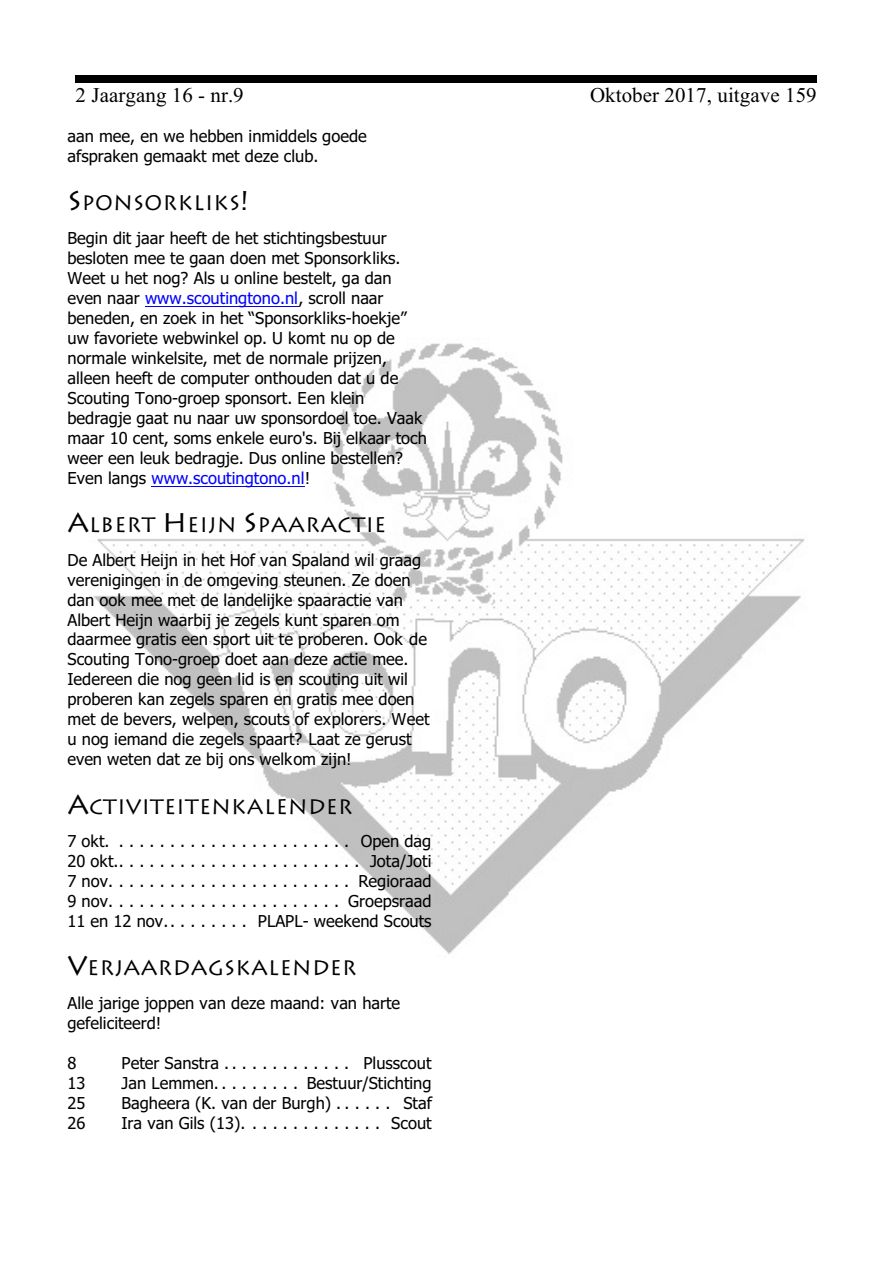
<style>
.page{position:relative;width:893px;height:1263px;background:#fff}
.page>*{position:absolute;margin:0;border:0;box-sizing:border-box;transform-origin:0 0}
.t1{font:21px "Lithograph Plain";letter-spacing:.02em;color:#000}
.t2{font:21px "Times New Roman";letter-spacing:.005em;color:#000}
.t3{font:16.5px/20px "Tahoma";color:#000}
.s1{font-size:27px}
.s2{color:#00f}
</style>
<div class="page">
<img style="left:93px;top:343px;width:712px;height:611px">
<div style="left:76px;top:75px;width:741px;height:7px;background:#000"></div>
<hr style="left:145px;top:306px;width:153px;height:1px;background:#00f">
<hr style="left:152px;top:486px;width:153px;height:1px;background:#00f">
<p class="t2" style="left:76px;top:88px;width:170px">2 Jaargang 16 - nr.9</p>
<p class="t2" style="left:590px;top:88px;width:228px">Oktober 2017, uitgave 159</p>
<p class="t3" style="left:68px;top:127px;width:301px">aan mee, en we hebben inmiddels goede afspraken gemaakt met deze club.</p>
<p class="t1" style="left:68px;top:195px;width:183px"><span class="s1">S</span>PONSORKLIKS<span class="s1">!</span></p>
<p class="t3" style="left:68px;top:229px;width:361px">Begin dit jaar heeft de het stichtingsbestuur besloten mee te gaan doen met Sponsorkliks.<br>Weet u het nog? Als u online bestelt, ga dan even naar <span class="s2">www.scoutingtono.nl</span>, scroll naar beneden, en zoek in het “Sponsorkliks-hoekje” uw favoriete webwinkel op. U komt nu op de normale winkelsite, met de normale prijzen, alleen heeft de computer onthouden dat u de Scouting Tono-groep sponsort. Een klein bedragje gaat nu naar uw sponsordoel toe. Vaak maar 10 cent, soms enkele euro's. Bij elkaar toch weer een leuk bedragje. Dus online bestellen?<br>Even langs <span class="s2">www.scoutingtono.nl</span>!</p>
<p class="t1" style="left:68px;top:516px;width:320px"><span class="s1">A</span>LBERT <span class="s1">H</span>EIJN <span class="s1">S</span>PAARACTIE</p>
<p class="t3" style="left:68px;top:551px;width:364px">De Albert Heijn in het Hof van Spaland wil graag verenigingen in de omgeving steunen. Ze doen dan ook mee met de landelijke spaaractie van Albert Heijn waarbij je zegels kunt sparen om daarmee gratis een sport uit te proberen. Ook de Scouting Tono-groep doet aan deze actie mee.<br>Iedereen die nog geen lid is en scouting uit wil proberen kan zegels sparen en gratis mee doen met de bevers, welpen, scouts of explorers. Weet u nog iemand die zegels spaart? Laat ze gerust even weten dat ze bij ons welkom zijn!</p>
<p class="t1" style="left:68px;top:798px;width:287px"><span class="s1">A</span>CTIVITEITENKALENDER</p>
<p class="t3" style="left:68px;top:833px;width:366px;text-align:justify">7 okt. ....................... Open dag 20 okt......................... Jota/Joti 7 nov........................ Regioraad 9 nov....................... Groepsraad 11 en 12 nov.. . . . . . . . PLAPL- weekend Scouts</p>
<p class="t1" style="left:68px;top:960px;width:291px"><span class="s1">V</span>ERJAARDAGSKALENDER</p>
<p class="t3" style="left:68px;top:994px;width:334px">Alle jarige joppen van deze maand: van harte gefeliciteerd!</p>
<p class="t3" style="left:68px;top:1054px;width:10px">8</p>
<p class="t3" style="left:122px;top:1054px;width:311px">Peter Sanstra .. . . . . . . . . . . . Plusscout</p>
<p class="t3" style="left:68px;top:1074px;width:19px">13</p>
<p class="t3" style="left:122px;top:1074px;width:312px">Jan Lemmen. . . . . . . . . Bestuur/Stichting</p>
<p class="t3" style="left:68px;top:1094px;width:19px">25</p>
<p class="t3" style="left:122px;top:1094px;width:312px">Bagheera (K. van der Burgh) . . . . . . Staf</p>
<p class="t3" style="left:68px;top:1114px;width:19px">26</p>
<p class="t3" style="left:122px;top:1114px;width:312px">Ira van Gils (13). . . . . . . . . . . . . . Scout</p>
</div>
